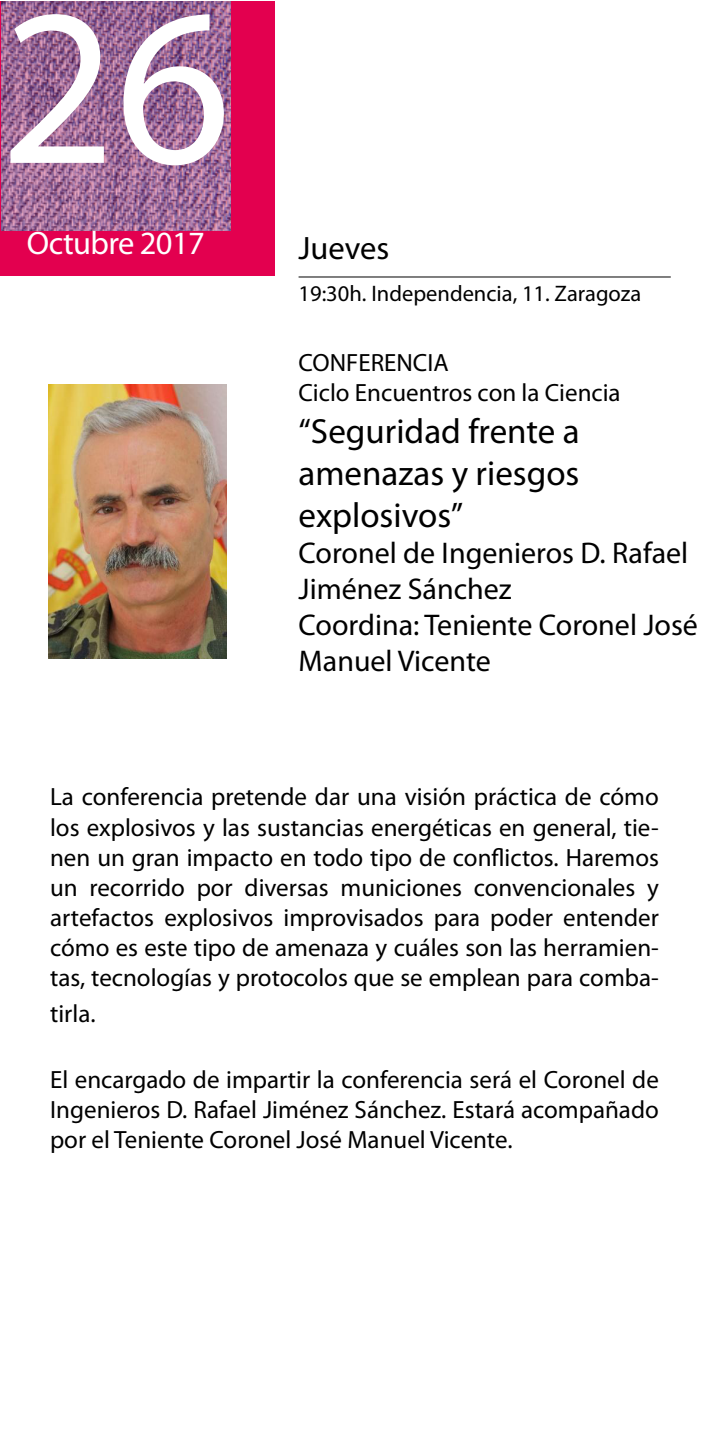
<style>
.page{position:relative;width:709px;height:1453px;background:#fff}
.page>*{position:absolute;margin:0;border:0;box-sizing:border-box;transform-origin:0 0}
.t1{font:225px "Myriad Pro";color:#fff}
.t2{font:35px/42px "Myriad Pro";color:#000;text-align:justify}
.t3{font:32.5px "Myriad Pro";letter-spacing:-.02em;color:#fff}
.t4{font:32.5px "Myriad Pro";color:#000}
.t5{font:30px/36px "Myriad Pro";color:#000}
.t6{font:25px/30px "Myriad Pro";color:#000;text-align:justify}
.t7{font:22.5px "Myriad Pro";color:#000}
</style>
<div class="page">
<hr style="left:298px;top:276px;width:372px;height:1px;background:#000">
<div style="left:1px;top:1px;width:274px;height:274px;background:#e3004f"></div>
<img style="left:1px;top:1px;width:229px;height:229px">
<img style="left:49px;top:384px;width:178px;height:274px">
<h1 class="t1" style="left:0;top:-51px;width:232px">26</h1>
<h3 class="t3" style="left:27px;top:223px;width:179px">Octubre 2017</h3>
<h3 class="t4" style="left:298px;top:228px;width:92px">Jueves</h3>
<p class="t7" style="left:298px;top:280px;width:344px">19:30h. Independencia, 11. Zaragoza</p>
<p class="t6" style="left:298px;top:347px;width:323px">CONFERENCIA<br>Ciclo Encuentros con la Ciencia</p>
<h2 class="t2" style="left:298px;top:410px;width:283px">“Seguridad frente a amenazas y riesgos explosivos”</h2>
<p class="t5" style="left:298px;top:534px;width:401px">Coronel de Ingenieros D. Rafael<br>Jiménez Sánchez<br>Coordina: Teniente Coronel José<br>Manuel Vicente</p>
<p class="t6" style="left:50px;top:782px;width:610px">La conferencia pretende dar una visión práctica de cómo los explosivos y las sustancias energéticas en general, tie&shy;nen un gran impacto en todo tipo de conflictos. Haremos un recorrido por diversas municiones convencionales y artefactos explosivos improvisados para poder entender cómo es este tipo de amenaza y cuáles son las herramien&shy;tas, tecnologías y protocolos que se emplean para comba-</p>
<p class="t6" style="left:50px;top:998px;width:47px">tirla.</p>
<p class="t6" style="left:50px;top:1064px;width:610px">El encargado de impartir la conferencia será el Coronel de Ingenieros D. Rafael Jiménez Sánchez. Estará acompañado por el Teniente Coronel José Manuel Vicente.</p>
</div>
